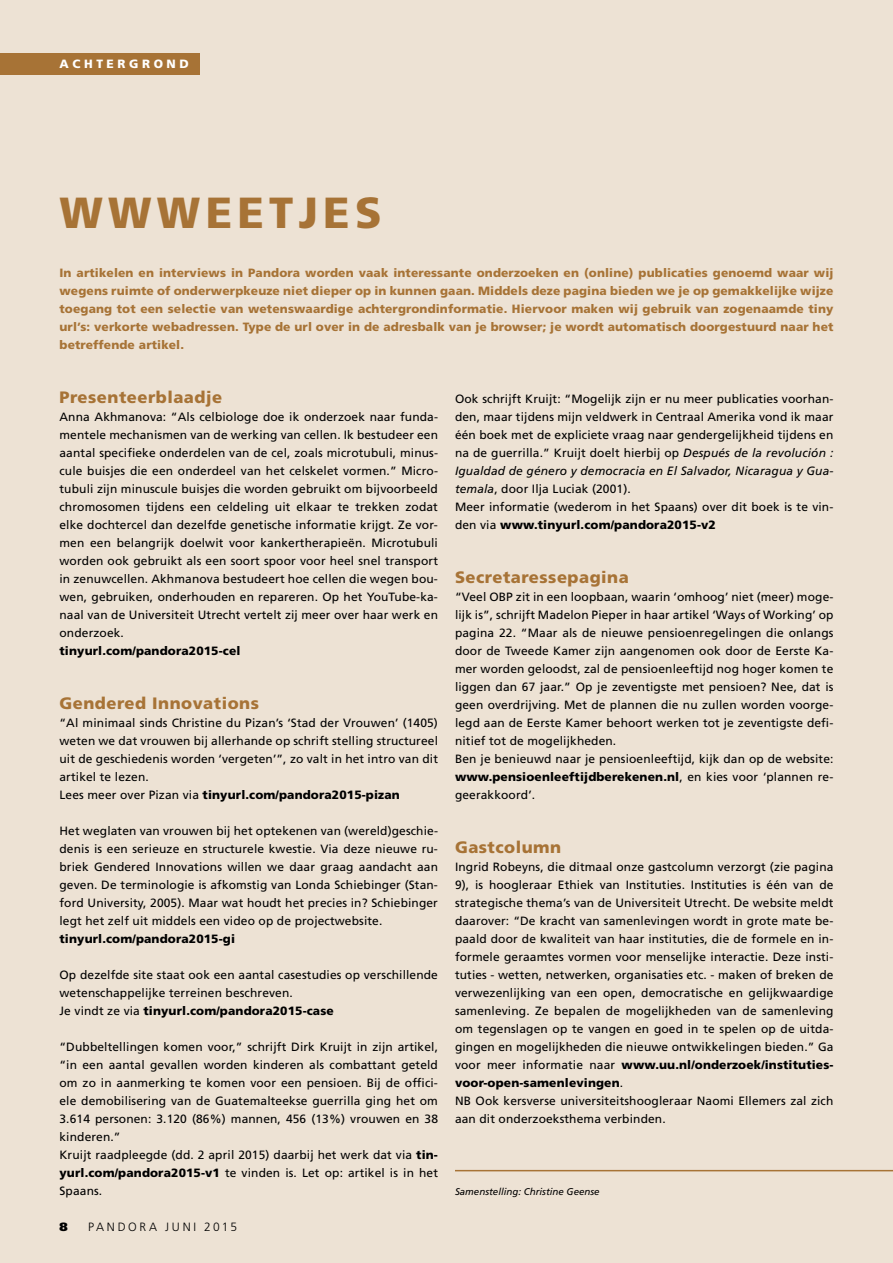
<style>
.page{position:relative;width:893px;height:1263px;background:#ede2d4}
.page>*{position:absolute;margin:0;border:0;box-sizing:border-box;transform-origin:0 0}
.t1{font:900 43.5px "Frutiger LT Std";letter-spacing:.12em;color:#a77336}
.t2{font:900 16.5px "Frutiger LT Std";letter-spacing:.03em;color:#a77336}
.t3{font:12px/18px "Frutiger LT Std";letter-spacing:.01em;color:#000}
.t4{font:900 12px/18px "Frutiger LT Std";letter-spacing:.01em;color:#a77336;text-align:justify}
.t5{font:900 12px "Frutiger LT Std";letter-spacing:.01em;color:#000}
.t6{font:300 12px "Frutiger LT Std";letter-spacing:.22em;color:#000}
.t7{font:900 12px "Frutiger LT Std";letter-spacing:.3em;color:#fff}
.t8{font:900 12px "Frutiger LT Std";color:#000}
.t9{font:italic 9.75px "Frutiger LT Std";color:#000}
.s1{font-weight:900}
.s2{font-style:italic}
</style>
<div class="page">
<div style="left:0;top:53px;width:200px;height:21px;background:#a77336"></div>
<hr style="left:455px;top:1170px;width:438px;height:1px;background:#a77336">
<p class="t7" style="left:60px;top:57px;width:131px">achtergrond</p>
<h1 class="t1" style="left:60px;top:187px;width:48px">WWW</h1>
<h1 class="t1" style="left:206px;top:187px;width:177px">eetjes</h1>
<p class="t4" style="left:60px;top:263px;width:776px">In artikelen en interviews in Pandora worden vaak interessante onderzoeken en (online) publicaties genoemd waar wij wegens ruimte of onderwerpkeuze niet dieper op in kunnen gaan. Middels deze pagina bieden we je op gemakkelijke wijze toegang tot een selectie van wetenswaardige achtergrondinformatie. Hiervoor maken wij gebruik van zogenaamde tiny url’s: verkorte webadressen. Type de url over in de adresbalk van je browser; je wordt automatisch doorgestuurd naar het betreffende artikel.</p>
<h2 class="t2" style="left:60px;top:387px;width:164px">Presenteerblaadje</h2>
<p class="t3" style="left:60px;top:408px;width:380px;text-align:justify">Anna Akhmanova: “Als celbiologe doe ik onderzoek naar funda&shy;mentele mechanismen van de werking van cellen. Ik bestudeer een aantal specifieke onderdelen van de cel, zoals microtubuli, minus&shy;cule buisjes die een onderdeel van het celskelet vormen.” Micro&shy;tubuli zijn minuscule buisjes die worden gebruikt om bijvoorbeeld chromosomen tijdens een celdeling uit elkaar te trekken zodat elke dochtercel dan dezelfde genetische informatie krijgt. Ze vor&shy;men een belangrijk doelwit voor kankertherapieën. Microtubuli worden ook gebruikt als een soort spoor voor heel snel transport in zenuwcellen. Akhmanova bestudeert hoe cellen die wegen bou&shy;wen, gebruiken, onderhouden en repareren. Op het YouTube-ka&shy;naal van de Universiteit Utrecht vertelt zij meer over haar werk en onderzoek.</p>
<p class="t5" style="left:60px;top:643px;width:182px">tinyurl.com/pandora2015-cel</p>
<h2 class="t2" style="left:60px;top:693px;width:201px">Gendered Innovations</h2>
<p class="t3" style="left:60px;top:714px;width:380px">“Al minimaal sinds Christine du Pizan’s ‘Stad der Vrouwen’ (1405) weten we dat vrouwen bij allerhande op schrift stelling structureel uit de geschiedenis worden ‘vergeten’”, zo valt in het intro van dit artikel te lezen.<br>Lees meer over Pizan via <span class="s1">tinyurl.com/pandora2015-pizan</span></p>
<p class="t3" style="left:60px;top:822px;width:380px;text-align:justify">Het weglaten van vrouwen bij het optekenen van (wereld)geschie&shy;denis is een serieuze en structurele kwestie. Via deze nieuwe ru&shy;briek Gendered Innovations willen we daar graag aandacht aan geven. De terminologie is afkomstig van Londa Schiebinger (Stan&shy;ford University, 2005). Maar wat houdt het precies in? Schiebinger legt het zelf uit middels een video op de projectwebsite.</p>
<p class="t5" style="left:60px;top:931px;width:177px">tinyurl.com/pandora2015-gi</p>
<p class="t3" style="left:60px;top:966px;width:380px">Op dezelfde site staat ook een aantal casestudies op verschillende wetenschappelijke terreinen beschreven.<br>Je vindt ze via <span class="s1">tinyurl.com/pandora2015-case</span></p>
<p class="t3" style="left:60px;top:1038px;width:380px">“Dubbeltellingen komen voor,” schrijft Dirk Kruijt in zijn artikel, “in een aantal gevallen worden kinderen als combattant geteld om zo in aanmerking te komen voor een pensioen. Bij de offici&shy;ële demobilisering van de Guatemalteekse guerrilla ging het om 3.614 personen: 3.120 (86%) mannen, 456 (13%) vrouwen en 38 kinderen.”<br>Kruijt raadpleegde (dd. 2 april 2015) daarbij het werk dat via <span class="s1">tin&shy;yurl.com/pandora2015-v1</span> te vinden is. Let op: artikel is in het Spaans.</p>
<p class="t8" style="left:60px;top:1219px;width:10px">8</p>
<p class="t6" style="left:88px;top:1220px;width:150px">PANDORA JUNI 2015</p>
<p class="t3" style="left:455px;top:390px;width:380px">Ook schrijft Kruijt: “Mogelijk zijn er nu meer publicaties voorhan&shy;den, maar tijdens mijn veldwerk in Centraal Amerika vond ik maar één boek met de expliciete vraag naar gendergelijkheid tijdens en na de guerrilla.” Kruijt doelt hierbij op <span class="s2">Después de la revolución :<br>Igualdad de género y democracia en El Salvador, Nicaragua y Gua&shy;temala</span>, door Ilja Luciak (2001).<br>Meer informatie (wederom in het Spaans) over dit boek is te vin&shy;den via <span class="s1">www.tinyurl.com/pandora2015-v2</span></p>
<h2 class="t2" style="left:455px;top:567px;width:175px">Secretaressepagina</h2>
<p class="t3" style="left:455px;top:588px;width:380px">“Veel OBP zit in een loopbaan, waarin ‘omhoog’ niet (meer) moge&shy;lijk is”, schrijft Madelon Pieper in haar artikel ‘Ways of Working’ op pagina 22. “Maar als de nieuwe pensioenregelingen die onlangs door de Tweede Kamer zijn aangenomen ook door de Eerste Ka&shy;mer worden geloodst, zal de pensioenleeftijd nog hoger komen te liggen dan 67 jaar.” Op je zeventigste met pensioen? Nee, dat is geen overdrijving. Met de plannen die nu zullen worden voorge&shy;legd aan de Eerste Kamer behoort werken tot je zeventigste defi&shy;nitief tot de mogelijkheden.<br>Ben je benieuwd naar je pensioenleeftijd, kijk dan op de website: <span class="s1">www.pensioenleeftijdberekenen.nl</span>, en kies voor ‘plannen re&shy;geerakkoord’.</p>
<h2 class="t2" style="left:455px;top:837px;width:108px">Gastcolumn</h2>
<p class="t3" style="left:455px;top:858px;width:380px">Ingrid Robeyns, die ditmaal onze gastcolumn verzorgt (zie pagina 9), is hoogleraar Ethiek van Instituties. Instituties is één van de strategische thema’s van de Universiteit Utrecht. De website meldt daarover: “De kracht van samenlevingen wordt in grote mate be&shy;paald door de kwaliteit van haar instituties, die de formele en in&shy;formele geraamtes vormen voor menselijke interactie. Deze insti&shy;tuties - wetten, netwerken, organisaties etc. - maken of breken de verwezenlijking van een open, democratische en gelijkwaardige samenleving. Ze bepalen de mogelijkheden van de samenleving om tegenslagen op te vangen en goed in te spelen op de uitda&shy;gingen en mogelijkheden die nieuwe ontwikkelingen bieden.” Ga voor meer informatie naar <span class="s1">www.uu.nl/onderzoek/instituties&shy;voor-open-samenlevingen</span>.<br>NB Ook kersverse universiteitshoogleraar Naomi Ellemers zal zich aan dit onderzoeksthema verbinden.</p>
<p class="t9" style="left:455px;top:1186px;width:146px">Samenstelling: Christine Geense</p>
</div>
